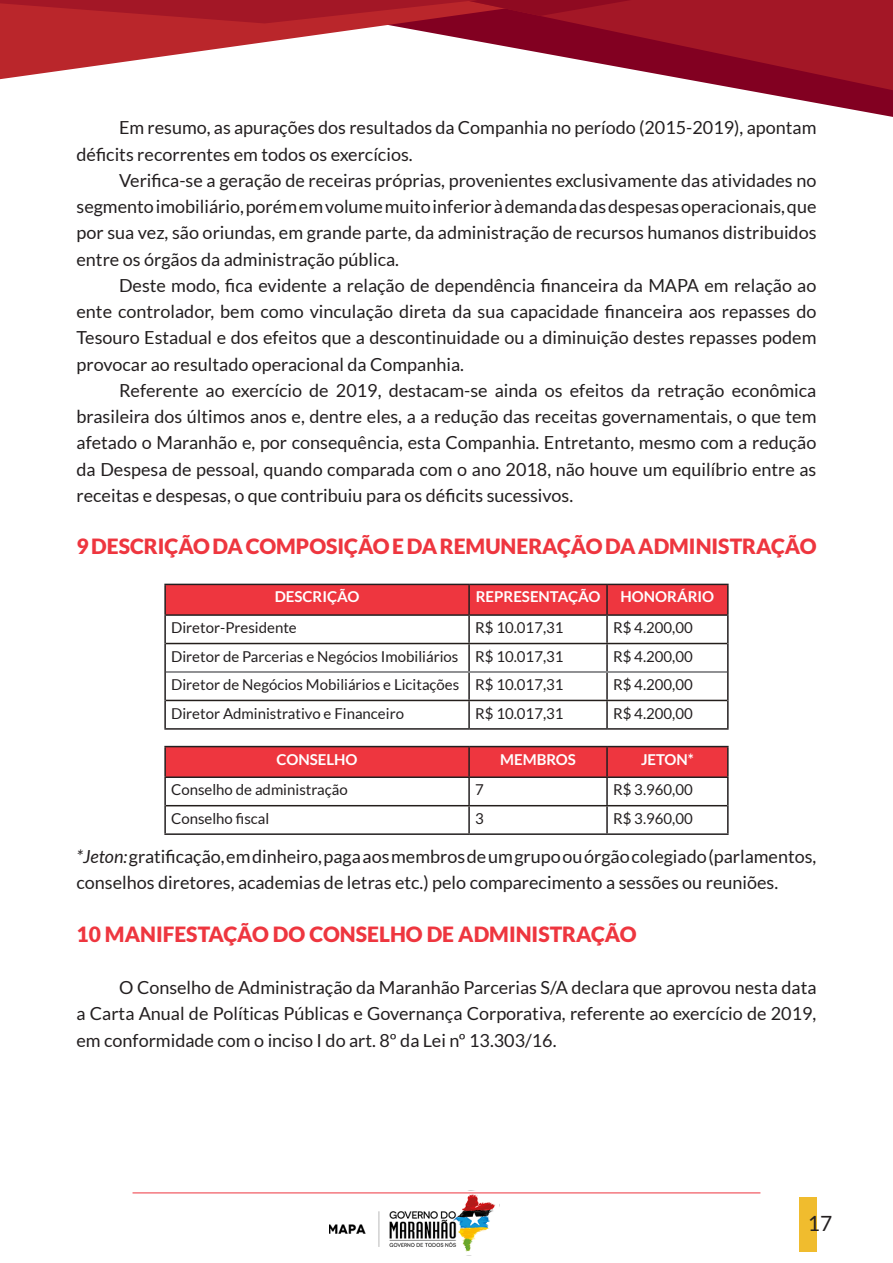
<style>
.page{position:relative;width:893px;height:1263px;background:#fff}
.page>*{position:absolute;margin:0;border:0;box-sizing:border-box;transform-origin:0 0}
.t1{font:900 21px "Lato";color:#ee363f}
.t2{font:21px "Lato";color:#231f20}
.t3{font:18px/26.2px "Lato";color:#231f20;text-align:justify}
.t4{font:15px "Lato";color:#231f20}
.t5{font:700 15px "Lato";color:#fff}
.s1{font-style:italic}
</style>
<div class="page">
<div style="left:166px;top:585px;width:561px;height:29px;background:#ee363f"></div>
<svg style="left:166px;top:642px;width:561px;height:60px"></svg>
<hr style="left:164px;top:584px;width:305px;height:1px;background:#231f20">
<hr style="left:164px;top:585px;width:2px;height:29px;background:#231f20">
<hr style="left:469px;top:584px;width:138px;height:1px;background:#231f20">
<hr style="left:468px;top:585px;width:2px;height:29px;background:#231f20">
<hr style="left:607px;top:584px;width:122px;height:1px;background:#231f20">
<hr style="left:606px;top:585px;width:2px;height:29px;background:#231f20">
<hr style="left:727px;top:585px;width:2px;height:29px;background:#231f20">
<hr style="left:164px;top:614px;width:305px;height:2px;background:#231f20">
<hr style="left:164px;top:616px;width:2px;height:27px;background:#231f20">
<hr style="left:469px;top:614px;width:138px;height:2px;background:#231f20">
<hr style="left:468px;top:616px;width:2px;height:27px;background:#231f20">
<hr style="left:607px;top:614px;width:122px;height:2px;background:#231f20">
<hr style="left:606px;top:616px;width:2px;height:27px;background:#231f20">
<hr style="left:727px;top:616px;width:2px;height:27px;background:#231f20">
<hr style="left:164px;top:643px;width:2px;height:29px;background:#231f20">
<hr style="left:468px;top:644px;width:2px;height:27px;background:#231f20">
<hr style="left:606px;top:644px;width:2px;height:27px;background:#231f20">
<hr style="left:727px;top:643px;width:2px;height:29px;background:#231f20">
<hr style="left:164px;top:672px;width:2px;height:28px;background:#231f20">
<hr style="left:468px;top:673px;width:2px;height:27px;background:#231f20">
<hr style="left:606px;top:673px;width:2px;height:27px;background:#231f20">
<hr style="left:727px;top:672px;width:2px;height:28px;background:#231f20">
<hr style="left:164px;top:700px;width:2px;height:28px;background:#231f20">
<hr style="left:468px;top:701px;width:2px;height:27px;background:#231f20">
<hr style="left:606px;top:701px;width:2px;height:27px;background:#231f20">
<hr style="left:727px;top:700px;width:2px;height:28px;background:#231f20">
<hr style="left:164px;top:728px;width:305px;height:2px;background:#231f20">
<hr style="left:469px;top:728px;width:138px;height:2px;background:#231f20">
<hr style="left:607px;top:728px;width:122px;height:2px;background:#231f20">
<hr style="left:166px;top:643px;width:303px;height:1px;background:#241e1b">
<hr style="left:469px;top:643px;width:138px;height:1px;background:#241e1b">
<hr style="left:607px;top:643px;width:120px;height:1px;background:#241e1b">
<hr style="left:166px;top:700px;width:303px;height:1px;background:#241e1b">
<hr style="left:469px;top:700px;width:138px;height:1px;background:#241e1b">
<hr style="left:607px;top:700px;width:120px;height:1px;background:#241e1b">
<hr style="left:166px;top:671px;width:303px;height:2px;background:#6c6d70">
<hr style="left:469px;top:671px;width:138px;height:2px;background:#6c6d70">
<hr style="left:607px;top:671px;width:120px;height:2px;background:#6c6d70">
<div style="left:166px;top:747px;width:561px;height:29px;background:#ee363f"></div>
<hr style="left:164px;top:746px;width:305px;height:1px;background:#231f20">
<hr style="left:164px;top:747px;width:2px;height:29px;background:#231f20">
<hr style="left:469px;top:746px;width:138px;height:1px;background:#231f20">
<hr style="left:468px;top:747px;width:2px;height:29px;background:#231f20">
<hr style="left:607px;top:746px;width:122px;height:1px;background:#231f20">
<hr style="left:606px;top:747px;width:2px;height:29px;background:#231f20">
<hr style="left:727px;top:747px;width:2px;height:29px;background:#231f20">
<hr style="left:164px;top:776px;width:305px;height:2px;background:#231f20">
<hr style="left:164px;top:778px;width:2px;height:28px;background:#231f20">
<hr style="left:469px;top:776px;width:138px;height:2px;background:#231f20">
<hr style="left:468px;top:778px;width:2px;height:27px;background:#231f20">
<hr style="left:607px;top:776px;width:122px;height:2px;background:#231f20">
<hr style="left:606px;top:778px;width:2px;height:27px;background:#231f20">
<hr style="left:727px;top:778px;width:2px;height:28px;background:#231f20">
<hr style="left:164px;top:806px;width:2px;height:27px;background:#231f20">
<hr style="left:468px;top:806px;width:2px;height:27px;background:#231f20">
<hr style="left:606px;top:806px;width:2px;height:27px;background:#231f20">
<hr style="left:727px;top:806px;width:2px;height:27px;background:#231f20">
<hr style="left:164px;top:833px;width:305px;height:2px;background:#231f20">
<hr style="left:469px;top:833px;width:138px;height:2px;background:#231f20">
<hr style="left:607px;top:833px;width:122px;height:2px;background:#231f20">
<hr style="left:166px;top:805px;width:303px;height:1px;background:#241e1b">
<hr style="left:469px;top:805px;width:138px;height:1px;background:#241e1b">
<hr style="left:607px;top:805px;width:120px;height:1px;background:#241e1b">
<div style="left:799px;top:1197px;width:17px;height:55px;background:#f0bc2e"></div>
<svg style="left:745px;top:90px;width:148px;height:27px"></svg>
<svg style="left:0;top:0;width:893px;height:90px"></svg>
<img style="left:329px;top:1190px;width:171px;height:66px">
<hr style="left:133px;top:1192px;width:627px;height:1px;background:#ee353e">
<p class="t3" style="left:77px;top:115px;width:741px;text-indent:43px">Em resumo, as apurações dos resultados da Companhia no período (2015-2019), apontam déficits recorrentes em todos os exercícios.</p>
<p class="t3" style="left:77px;top:167px;width:741px;text-indent:43px">Verifica-se a geração de receiras próprias, provenientes exclusivamente das atividades no segmento imobiliário, porém em volume muito inferior à demanda das despesas operacionais, que por sua vez, são oriundas, em grande parte, da administração de recursos humanos distribuidos entre os órgãos da administração pública.</p>
<p class="t3" style="left:77px;top:272px;width:741px;text-indent:43px">Deste modo, fica evidente a relação de dependência financeira da MAPA em relação ao ente controlador, bem como vinculação direta da sua capacidade financeira aos repasses do Tesouro Estadual e dos efeitos que a descontinuidade ou a diminuição destes repasses podem provocar ao resultado operacional da Companhia.</p>
<p class="t3" style="left:77px;top:377px;width:741px;text-indent:43px">Referente ao exercício de 2019, destacam-se ainda os efeitos da retração econômica brasileira dos últimos anos e, dentre eles, a a redução das receitas governamentais, o que tem afetado o Maranhão e, por consequência, esta Companhia. Entretanto, mesmo com a redução da Despesa de pessoal, quando comparada com o ano 2018, não houve um equilíbrio entre as receitas e despesas, o que contribuiu para os déficits sucessivos.</p>
<p class="t1" style="left:77px;top:534px;width:741px">9 DESCRIÇÃO DA COMPOSIÇÃO E DA REMUNERAÇÃO DA ADMINISTRAÇÃO</p>
<p class="t5" style="left:275px;top:588px;width:86px">DESCRIÇÃO</p>
<p class="t5" style="left:476px;top:588px;width:126px">REPRESENTAÇÃO</p>
<p class="t5" style="left:621px;top:588px;width:95px">HONORÁRIO</p>
<p class="t4" style="left:171px;top:619px;width:127px">Diretor-Presidente</p>
<p class="t4" style="left:475px;top:619px;width:90px">R$ 10.017,31</p>
<p class="t4" style="left:613px;top:619px;width:81px">R$ 4.200,00</p>
<p class="t4" style="left:171px;top:648px;width:289px">Diretor de Parcerias e Negócios Imobiliários</p>
<p class="t4" style="left:475px;top:648px;width:90px">R$ 10.017,31</p>
<p class="t4" style="left:613px;top:648px;width:81px">R$ 4.200,00</p>
<p class="t4" style="left:171px;top:676px;width:290px">Diretor de Negócios Mobiliários e Licitações</p>
<p class="t4" style="left:475px;top:676px;width:90px">R$ 10.017,31</p>
<p class="t4" style="left:613px;top:676px;width:81px">R$ 4.200,00</p>
<p class="t4" style="left:171px;top:705px;width:234px">Diretor Administrativo e Financeiro</p>
<p class="t4" style="left:475px;top:705px;width:90px">R$ 10.017,31</p>
<p class="t4" style="left:613px;top:705px;width:81px">R$ 4.200,00</p>
<p class="t5" style="left:277px;top:751px;width:83px">CONSELHO</p>
<p class="t5" style="left:500px;top:751px;width:77px">MEMBROS</p>
<p class="t5" style="left:641px;top:751px;width:54px">JETON*</p>
<p class="t4" style="left:171px;top:781px;width:178px">Conselho de administração</p>
<p class="t4" style="left:475px;top:781px;width:10px">7</p>
<p class="t4" style="left:613px;top:781px;width:81px">R$ 3.960,00</p>
<p class="t4" style="left:171px;top:810px;width:100px">Conselho fiscal</p>
<p class="t4" style="left:475px;top:810px;width:10px">3</p>
<p class="t4" style="left:613px;top:810px;width:81px">R$ 3.960,00</p>
<p class="t3" style="left:77px;top:843px;width:741px"><span class="s1">*Jeton:</span> gratificação, em dinheiro, paga aos membros de um grupo ou órgão colegiado (parlamentos, conselhos diretores, academias de letras etc.) pelo comparecimento a sessões ou reuniões.</p>
<p class="t1" style="left:77px;top:922px;width:561px">10 MANIFESTAÇÃO DO CONSELHO DE ADMINISTRAÇÃO</p>
<p class="t3" style="left:77px;top:974px;width:741px;text-indent:43px">O Conselho de Administração da Maranhão Parcerias S/A declara que aprovou nesta data a Carta Anual de Políticas Públicas e Governança Corporativa, referente ao exercício de 2019, em conformidade com o inciso I do art. 8º da Lei nº 13.303/16.</p>
<p class="t2" style="left:808px;top:1211px;width:26px">17</p>
</div>
